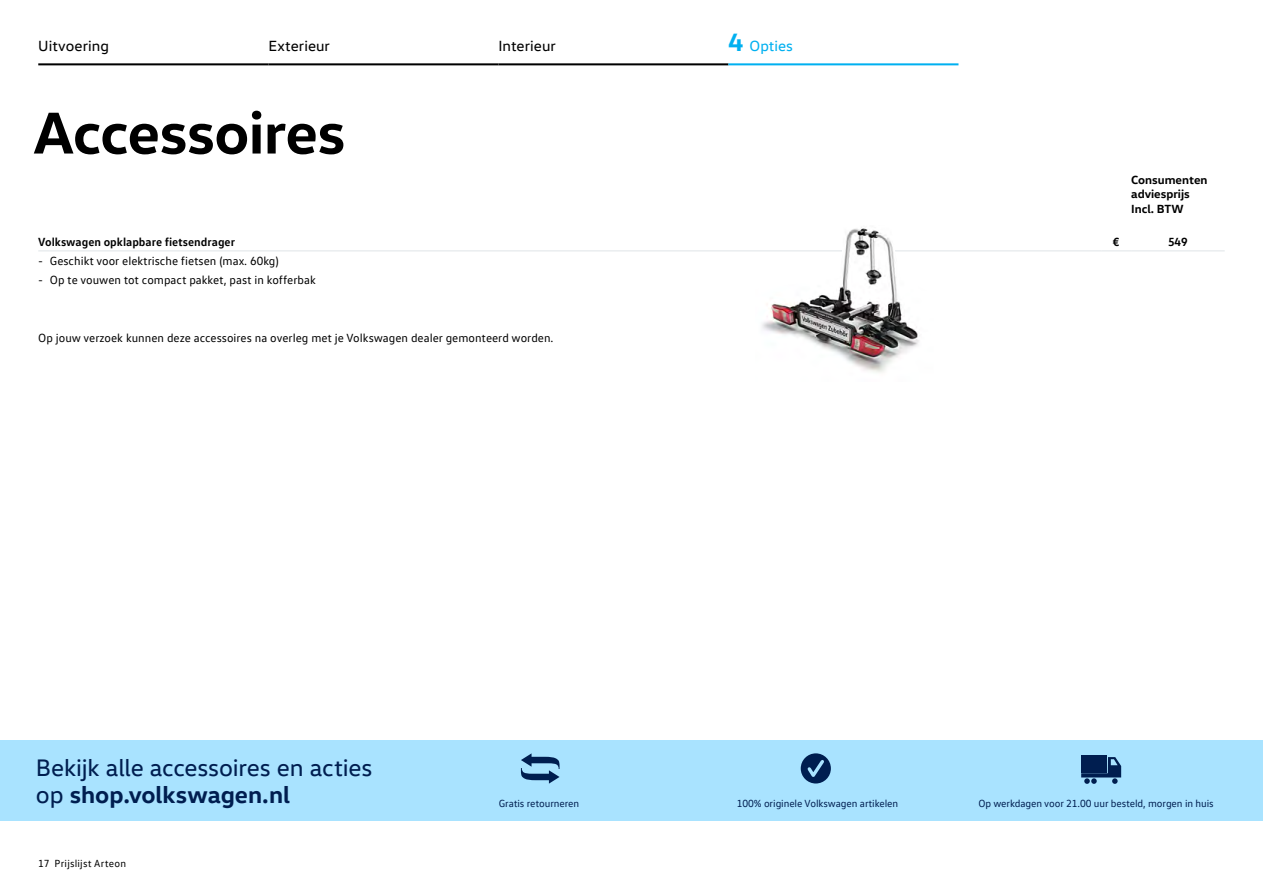
<style>
.page{position:relative;width:1263px;height:893px;background:#fff}
.page>*{position:absolute;margin:0;border:0;box-sizing:border-box;transform-origin:0 0}
.t1{font:700 60px "VW Head";letter-spacing:-.01em;color:#000}
.t2{font:24.3px/27px "VW Head";letter-spacing:-.005em;color:#001e50}
.t3{font:15px "VW Head";letter-spacing:.005em;color:#000}
.t4{font:15px "VW Head";letter-spacing:.005em;color:#00b0f0}
.t5{font:12px "VW Text";color:#000}
.t6{font:700 12px "VW Text";color:#000}
.t7{font:700 12px/14.4px "VW Head";color:#000}
.t8{font:10.5px "VW Text";letter-spacing:-.01em;color:#001e50}
.t9{font:10.5px "VW Text";letter-spacing:.015em;color:#000}
.s1{font-weight:700;font-size:25.5px}
.s2{font-weight:700}
</style>
<div class="page">
<hr style="left:50px;top:251px;width:1051px;height:1px;background:#dfe4e8">
<hr style="left:1101px;top:251px;width:30px;height:1px;background:#dfe4e8">
<hr style="left:1131px;top:251px;width:94px;height:1px;background:#dfe4e8">
<div style="left:0;top:740px;width:1263px;height:81px;background:#a9e3ff"></div>
<div style="left:1081px;top:755px;width:26px;height:17px;background:#001e50"></div>
<svg style="left:1081px;top:757px;width:40px;height:27px"></svg>
<svg style="left:521px;top:753px;width:38px;height:31px"></svg>
<div style="left:801px;top:753px;width:30px;height:30px;background:#001e50;border-radius:50%"></div>
<svg style="left:805px;top:757px;width:22px;height:24px"></svg>
<img style="left:755px;top:227px;width:178px;height:146px">
<hr style="left:38px;top:63px;width:230px;height:2px;background:#000">
<hr style="left:268px;top:63px;width:230px;height:2px;background:#000">
<hr style="left:498px;top:63px;width:230px;height:2px;background:#000">
<hr style="left:728px;top:63px;width:230px;height:2px;background:#00b0f0">
<p class="t3" style="left:38px;top:36px;width:72px">Uitvoering</p>
<p class="t3" style="left:268px;top:36px;width:63px">Exterieur</p>
<p class="t3" style="left:498px;top:36px;width:59px">Interieur</p>
<p class="t4" style="left:728px;top:36px;width:66px"><span class="s1">4</span> Opties</p>
<h1 class="t1" style="left:34px;top:94px;width:313px">Accessoires</h1>
<p class="t7" style="left:1131px;top:172px;width:78px">Consumenten adviesprijs<br>Incl. BTW</p>
<p class="t6" style="left:38px;top:234px;width:198px">Volkswagen opklapbare fietsendrager</p>
<p class="t6" style="left:1113px;top:234px;width:8px">€</p>
<p class="t6" style="left:1168px;top:234px;width:21px">549</p>
<p class="t5" style="left:38px;top:254px;width:242px">- Geschikt voor elektrische fietsen (max. 60kg)</p>
<p class="t5" style="left:38px;top:273px;width:279px">- Op te vouwen tot compact pakket, past in kofferbak</p>
<p class="t5" style="left:38px;top:330px;width:517px">Op jouw verzoek kunnen deze accessoires na overleg met je Volkswagen dealer gemonteerd worden.</p>
<h2 class="t2" style="left:36px;top:754px;width:338px">Bekijk alle accessoires en acties op <span class="s2">shop.volkswagen.nl</span></h2>
<p class="t9" style="left:38px;top:857px;width:89px">17 Prijslijst Arteon</p>
<p class="t8" style="left:499px;top:796px;width:82px">Gratis retourneren</p>
<p class="t8" style="left:737px;top:796px;width:163px">100% originele Volkswagen artikelen</p>
<p class="t8" style="left:978px;top:796px;width:237px">Op werkdagen voor 21.00 uur besteld, morgen in huis</p>
</div>
